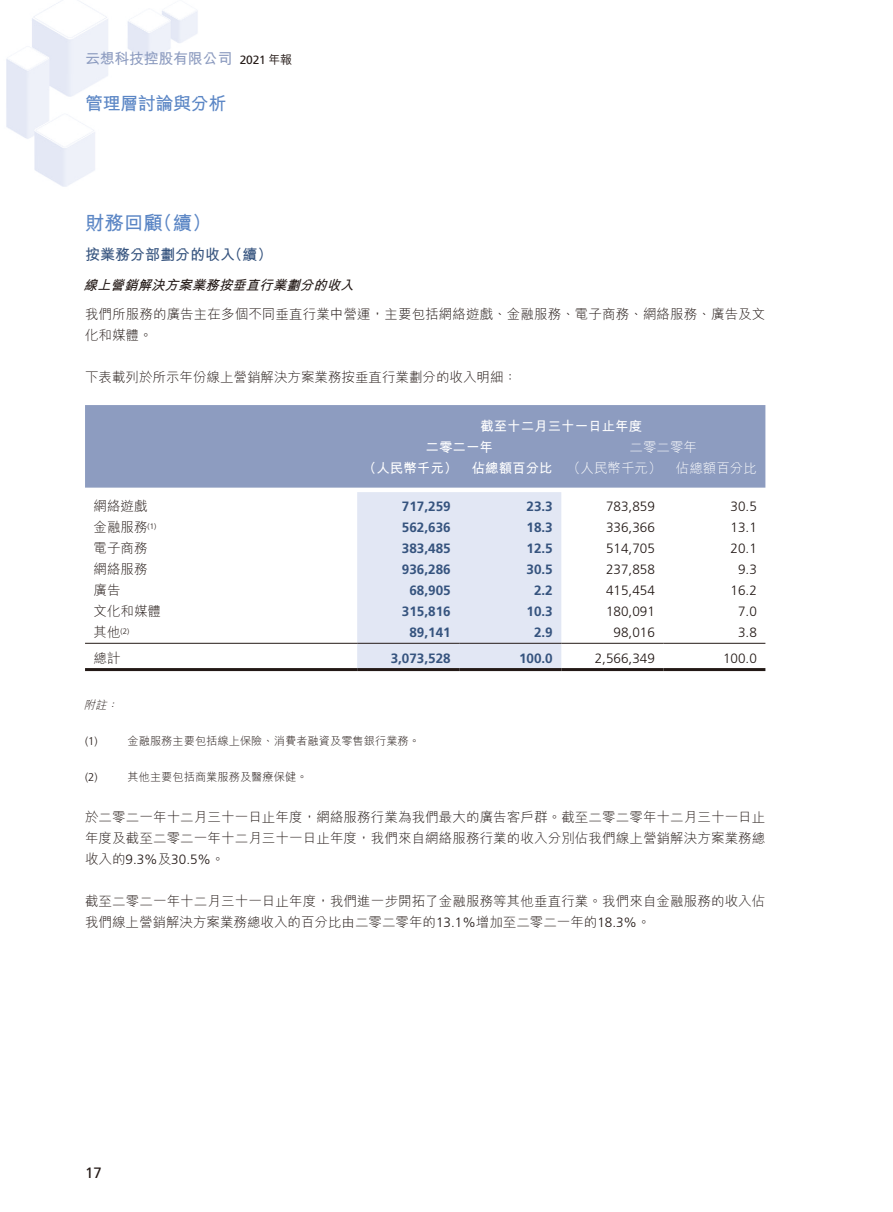
<style>
.page{position:relative;width:893px;height:1212px;background:#fff}
.page>*{position:absolute;margin:0;border:0;box-sizing:border-box;transform-origin:0 0}
.t1{font:19.5px "M Hei HK Bold E Ten B5 H";color:#5b86c5}
.t2{font:18px "M Hei HK Bold E Ten B5 H";letter-spacing:-.02em;color:#5b86c5}
.t3{font:15px "M Hei HK Bold E Ten B5 H";letter-spacing:-.02em;color:#8d9cc0}
.t4{font:15px "M Hei HK Bold E Ten B5 H";color:#35537e}
.t5{font:15px "Frutiger LT Std";color:#231916}
.t6{font:13.5px/21px "M Hei HK Light E Ten B5 H";letter-spacing:.01em;color:#231916}
.t7{font:300 13.5px "Frutiger LT Std";color:#231916}
.t8{font:700 13.5px "Frutiger LT Std";color:#35537e}
.t9{font:13.5px/21px "M Hei HK Bold E Ten B5 H";color:#fff}
.t10{font:italic 13.5px "M Hei HK Bold E Ten B5 H";color:#231916}
.t11{font:13.5px "M Hei HK Light E Ten B5 H";color:#fff}
.t12{font:11.25px "M Hei HK Light E Ten B5 H";color:#231916}
.t13{font:300 11.25px "Frutiger LT Std";color:#231916}
.t14{font:italic 11.25px "M Hei HK Light E Ten B5 H";color:#231916}
.t15{font:300 7.8px "Frutiger LT Std";color:#231916}
.s1{font-family:"Frutiger LT Std";font-size:12px;color:#231916}
.s2{font-family:"M Hei HK Medium E Ten B5 H";font-size:12px;color:#231916}
.s3{font-family:"M Hei HK Light E Ten B5 H"}
.s4{font-family:"M Hei HK Light E Ten B5 H";font-weight:400;font-size:13.5px}
.s5{font-family:"M Hei HK Light E Ten B5 H";font-weight:400}
.s6{font-family:"Frutiger LT Std";font-weight:300}
</style>
<div class="page">
<img style="left:6px;top:0;width:760px;height:672px">
<div style="left:85px;top:405px;width:680px;height:83px;background:#8d9cc0"></div>
<div style="left:357px;top:492px;width:204px;height:176px;background:#e2e7f4"></div>
<hr style="left:85px;top:643px;width:272px;height:1px;background:#231916">
<hr style="left:357px;top:643px;width:102px;height:1px;background:#231916">
<hr style="left:459px;top:643px;width:102px;height:1px;background:#231916">
<hr style="left:561px;top:643px;width:102px;height:1px;background:#231916">
<hr style="left:663px;top:643px;width:102px;height:1px;background:#231916">
<hr style="left:85px;top:668px;width:272px;height:3px;background:#231916">
<hr style="left:357px;top:668px;width:102px;height:3px;background:#231916">
<hr style="left:459px;top:668px;width:102px;height:3px;background:#231916">
<hr style="left:561px;top:668px;width:102px;height:3px;background:#231916">
<hr style="left:663px;top:668px;width:102px;height:3px;background:#231916">
<p class="t3" style="left:85px;top:53px;width:209px">云想科技控股有限公司 <span class="s1">2021</span> <span class="s2">年報</span></p>
<h2 class="t2" style="left:85px;top:96px;width:143px">管理層討論與分析</h2>
<h1 class="t1" style="left:85px;top:215px;width:128px">財務回顧（續）</h1>
<p class="t4" style="left:85px;top:249px;width:189px">按業務分部劃分的收入（續）</p>
<p class="t10" style="left:84px;top:280px;width:275px">線上營銷解決方案業務按垂直行業劃分的收入</p>
<p class="t6" style="left:85px;top:306px;width:682px">我們所服務的廣告主在多個不同垂直行業中營運，主要包括網絡遊戲、金融服務、電子商務、網絡服務、廣告及文化和媒體。</p>
<p class="t6" style="left:85px;top:369px;width:433px">下表載列於所示年份線上營銷解決方案業務按垂直行業劃分的收入明細：</p>
<p class="t9" style="left:425px;top:417px;width:218px;text-indent:55px">截至十二月三十一日止年度二零二一年</p>
<p class="t11" style="left:630px;top:442px;width:69px">二零二零年</p>
<p class="t9" style="left:363px;top:459px;width:395px">（人民幣千元） 佔總額百分比 <span class="s3">（人民幣千元） 佔總額百分比</span></p>
<p class="t6" style="left:94px;top:498px;width:55px">網絡遊戲</p>
<p class="t8" style="left:402px;top:500px;width:50px">717,259</p>
<p class="t8" style="left:526px;top:500px;width:28px">23.3</p>
<p class="t7" style="left:606px;top:500px;width:50px">783,859</p>
<p class="t7" style="left:731px;top:500px;width:28px">30.5</p>
<p class="t6" style="left:94px;top:519px;width:64px">金融服務<sup>(1)</sup></p>
<p class="t8" style="left:402px;top:521px;width:50px">562,636</p>
<p class="t8" style="left:526px;top:521px;width:28px">18.3</p>
<p class="t7" style="left:606px;top:521px;width:50px">336,366</p>
<p class="t7" style="left:731px;top:521px;width:28px">13.1</p>
<p class="t6" style="left:94px;top:540px;width:55px">電子商務</p>
<p class="t8" style="left:402px;top:542px;width:50px">383,485</p>
<p class="t8" style="left:526px;top:542px;width:28px">12.5</p>
<p class="t7" style="left:606px;top:542px;width:50px">514,705</p>
<p class="t7" style="left:731px;top:542px;width:28px">20.1</p>
<p class="t6" style="left:94px;top:561px;width:55px">網絡服務</p>
<p class="t8" style="left:402px;top:563px;width:50px">936,286</p>
<p class="t8" style="left:526px;top:563px;width:28px">30.5</p>
<p class="t7" style="left:606px;top:563px;width:50px">237,858</p>
<p class="t7" style="left:738px;top:563px;width:20px">9.3</p>
<p class="t6" style="left:94px;top:582px;width:28px">廣告</p>
<p class="t8" style="left:409px;top:584px;width:43px">68,905</p>
<p class="t8" style="left:534px;top:584px;width:20px">2.2</p>
<p class="t7" style="left:606px;top:584px;width:50px">415,454</p>
<p class="t7" style="left:731px;top:584px;width:28px">16.2</p>
<p class="t6" style="left:94px;top:603px;width:69px">文化和媒體</p>
<p class="t8" style="left:402px;top:605px;width:50px">315,816</p>
<p class="t8" style="left:526px;top:605px;width:28px">10.3</p>
<p class="t7" style="left:606px;top:605px;width:50px">180,091</p>
<p class="t7" style="left:738px;top:605px;width:20px">7.0</p>
<p class="t15" style="left:94px;top:627px;width:37px"><span class="s4">其他</span>(2)</p>
<p class="t8" style="left:409px;top:626px;width:43px">89,141</p>
<p class="t8" style="left:534px;top:626px;width:20px">2.9</p>
<p class="t7" style="left:614px;top:626px;width:43px">98,016</p>
<p class="t7" style="left:738px;top:626px;width:20px">3.8</p>
<p class="t6" style="left:94px;top:649px;width:28px">總計</p>
<p class="t8" style="left:391px;top:652px;width:62px">3,073,528</p>
<p class="t8" style="left:519px;top:652px;width:35px">100.0</p>
<p class="t7" style="left:595px;top:652px;width:62px">2,566,349</p>
<p class="t7" style="left:723px;top:652px;width:35px">100.0</p>
<p class="t14" style="left:84px;top:700px;width:38px">附註：</p>
<p class="t13" style="left:85px;top:735px;width:14px">(1)</p>
<p class="t12" style="left:128px;top:736px;width:294px">金融服務主要包括線上保險、消費者融資及零售銀行業務。</p>
<p class="t13" style="left:85px;top:771px;width:14px">(2)</p>
<p class="t12" style="left:128px;top:772px;width:181px">其他主要包括商業服務及醫療保健。</p>
<p class="t6" style="left:85px;top:809px;width:682px">於二零二一年十二月三十一日止年度，網絡服務行業為我們最大的廣告客戶群。截至二零二零年十二月三十一日止年度及截至二零二一年十二月三十一日止年度，我們來自網絡服務行業的收入分別佔我們線上營銷解決方案業務總</p>
<p class="t7" style="left:85px;top:853px;width:141px"><span class="s5">收入的</span>9.3%<span class="s5">及</span>30.5%<span class="s5">。</span></p>
<p class="t6" style="left:85px;top:893px;width:682px">截至二零二一年十二月三十一日止年度，我們進一步開拓了金融服務等其他垂直行業。我們來自金融服務的收入佔我們線上營銷解決方案業務總收入的百分比由二零二零年的<span class="s6">13.1%</span>增加至二零二一年的<span class="s6">18.3%</span>。</p>
<p class="t5" style="left:85px;top:1165px;width:18px">17</p>
</div>
